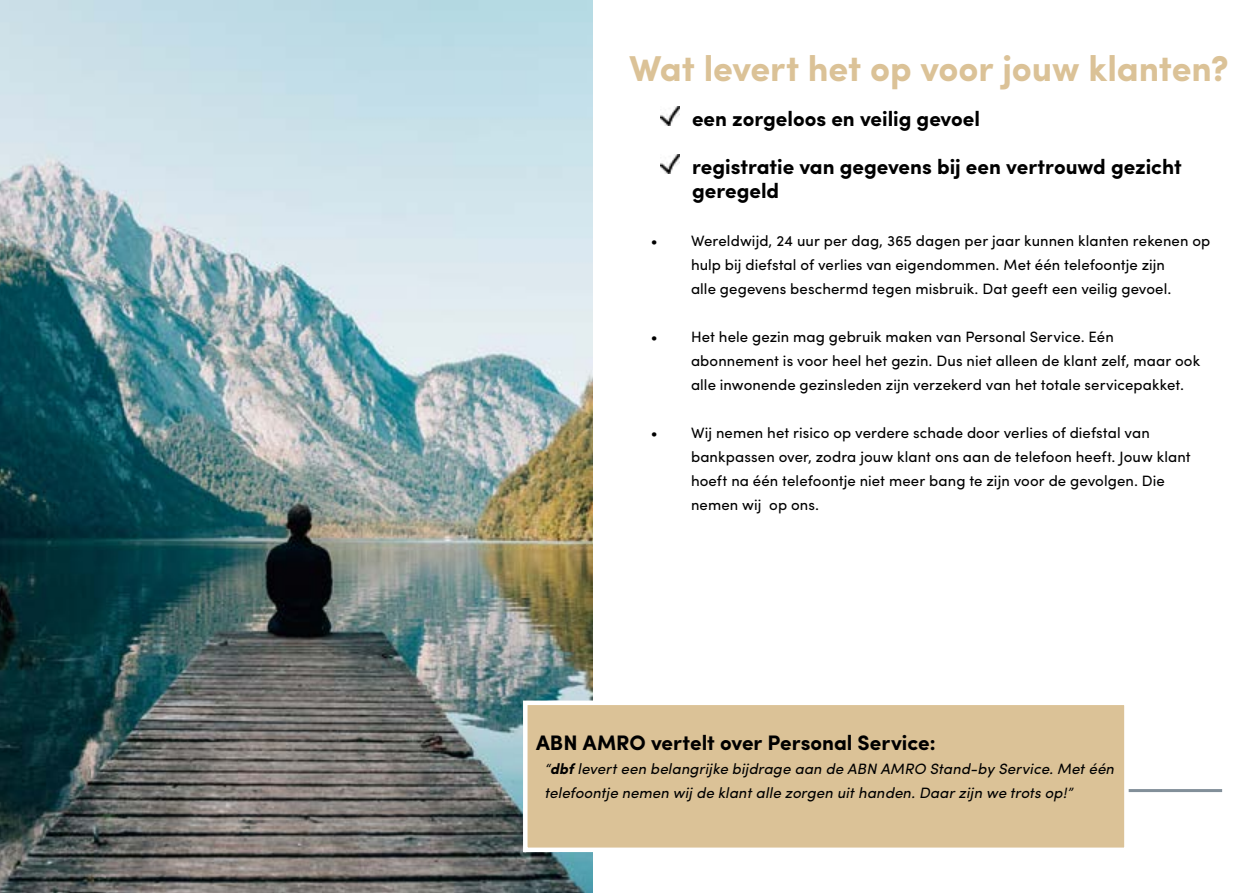
<style>
.page{position:relative;width:1259px;height:893px;background:#fff}
.page>*{position:absolute;margin:0;border:0;box-sizing:border-box;transform-origin:0 0}
.t1{font:700 36px "Sofia Pro";letter-spacing:-.005em;color:#dbc297}
.t2{font:700 21px/24px "Sofia Pro";color:#000}
.t3{font:15px/24px "Sofia Pro";letter-spacing:.005em;color:#000}
.t4{font:italic 15px/24px "Sofia Pro";letter-spacing:.01em;color:#000}
.s1{font-weight:700}
</style>
<div class="page">
<hr style="left:35px;top:789px;width:1187px;height:3px;background:#828f99">
<img style="left:660px;top:106px;width:19px;height:19px">
<img style="left:660px;top:155px;width:19px;height:19px">
<img style="left:0;top:0;width:593px;height:893px">
<div style="left:525px;top:703px;width:601px;height:147px;background:#dbc297"></div>
<div style="left:523px;top:700px;width:605px;height:152px;border:4px solid #fff"></div>
<h1 class="t1" style="left:629px;top:41px;width:601px">Wat levert het op voor jouw klanten?</h1>
<h2 class="t2" style="left:692px;top:105px;width:289px">een zorgeloos en veilig gevoel</h2>
<h2 class="t2" style="left:692px;top:153px;width:491px">registratie van gegevens bij een vertrouwd gezicht geregeld</h2>
<p class="t3" style="left:651px;top:228px;width:561px;text-align:center">• Wereldwijd, 24 uur per dag, 365 dagen per jaar kunnen klanten rekenen op hulp bij diefstal of verlies van eigendommen. Met één telefoontje zijn<br>alle gegevens beschermd tegen misbruik. Dat geeft een veilig gevoel.</p>
<p class="t3" style="left:691px;top:324px;width:511px;text-indent:-40px">• Het hele gezin mag gebruik maken van Personal Service. Eén abonnement is voor heel het gezin. Dus niet alleen de klant zelf, maar ook alle inwonende gezinsleden zijn verzekerd van het totale servicepakket.</p>
<p class="t3" style="left:691px;top:420px;width:501px;text-indent:-40px">• Wij nemen het risico op verdere schade door verlies of diefstal van bankpassen over, zodra jouw klant ons aan de telefoon heeft. Jouw klant hoeft na één telefoontje niet meer bang te zijn voor de gevolgen. Die nemen wij op ons.</p>
<h2 class="t2" style="left:536px;top:729px;width:401px">ABN AMRO vertelt over Personal Service:</h2>
<p class="t4" style="left:544px;top:756px;width:571px">“<span class="s1">dbf</span> levert een belangrijke bijdrage aan de ABN AMRO Stand-by Service. Met één telefoontje nemen wij de klant alle zorgen uit handen. Daar zijn we trots op!”</p>
</div>
